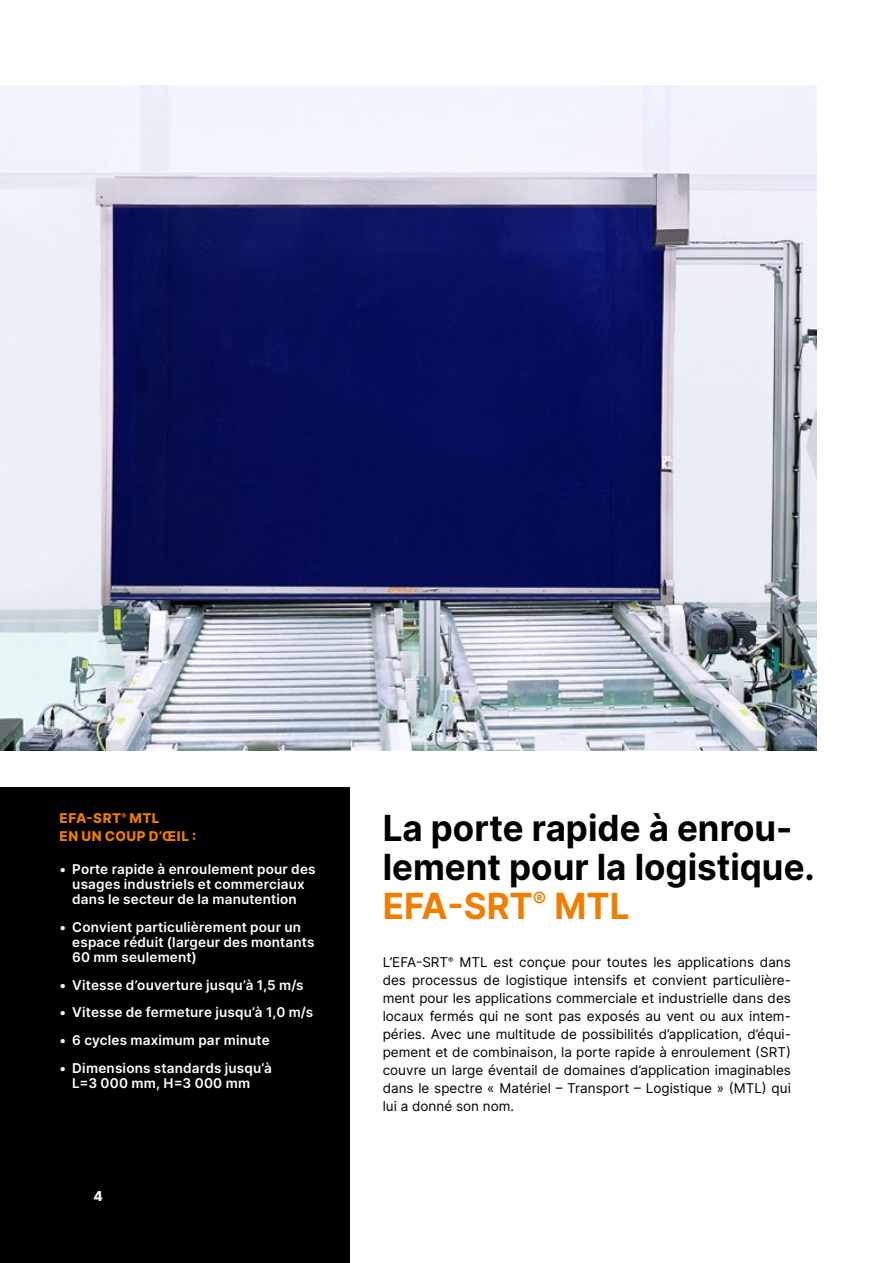
<style>
.page{position:relative;width:893px;height:1263px;background:#fff}
.page>*{position:absolute;margin:0;border:0;box-sizing:border-box;transform-origin:0 0}
.t1{font:700 36px/39px "Inter";color:#000}
.t2{font:13.5px/18px "Inter";color:#000;text-align:justify}
.t3{font:600 13.5px/15px "Inter";letter-spacing:.015em;color:#fff}
.t4{font:800 13.5px/18px "Inter";letter-spacing:.045em;color:#ef7d00}
.t5{font:800 13.5px "Inter";color:#fff}
.s1{color:#ef7d00}
</style>
<div class="page">
<div style="left:0;top:787px;width:349px;height:476px;background:#000"></div>
<img style="left:0;top:85px;width:817px;height:665px">
<p class="t4" style="left:60px;top:809px;width:138px">EFA-SRT<sup>®</sup> MTL<br>EN UN COUP D’ŒIL :</p>
<p class="t3" style="left:60px;top:861px;width:258px;text-align:center">• Porte rapide à enroulement pour des usages industriels et commerciaux dans le secteur de la manutention</p>
<p class="t3" style="left:72px;top:919px;width:244px;text-indent:-13px">• Convient particulièrement pour un espace réduit (largeur des montants<br>60 mm seulement)</p>
<p class="t3" style="left:60px;top:977px;width:246px">• Vitesse d’ouverture jusqu’à 1,5 m/s</p>
<p class="t3" style="left:60px;top:1004px;width:255px">• Vitesse de fermeture jusqu’à 1,0 m/s</p>
<p class="t3" style="left:60px;top:1032px;width:212px">• 6 cycles maximum par minute</p>
<p class="t3" style="left:72px;top:1060px;width:201px;text-indent:-13px">• Dimensions standards jusqu’à<br>L=3 000 mm, H=3 000 mm</p>
<p class="t5" style="left:94px;top:1186px;width:11px">4</p>
<h1 class="t1" style="left:383px;top:807px;width:434px">La porte rapide à enrou&shy;lement pour la logistique.<br><span class="s1">EFA-SRT</span><sup>®</sup> <span class="s1">MTL</span></h1>
<p class="t2" style="left:383px;top:953px;width:410px">L’EFA-SRT<sup>®</sup> MTL est conçue pour toutes les applications dans des processus de logistique intensifs et convient particulière&shy;ment pour les applications commerciale et industrielle dans des locaux fermés qui ne sont pas exposés au vent ou aux intem&shy;péries. Avec une multitude de possibilités d’application, d’équi&shy;pement et de combinaison, la porte rapide à enroulement (SRT) couvre un large éventail de domaines d’application imaginables dans le spectre « Matériel – Transport – Logistique » (MTL) qui lui a donné son nom.</p>
</div>
